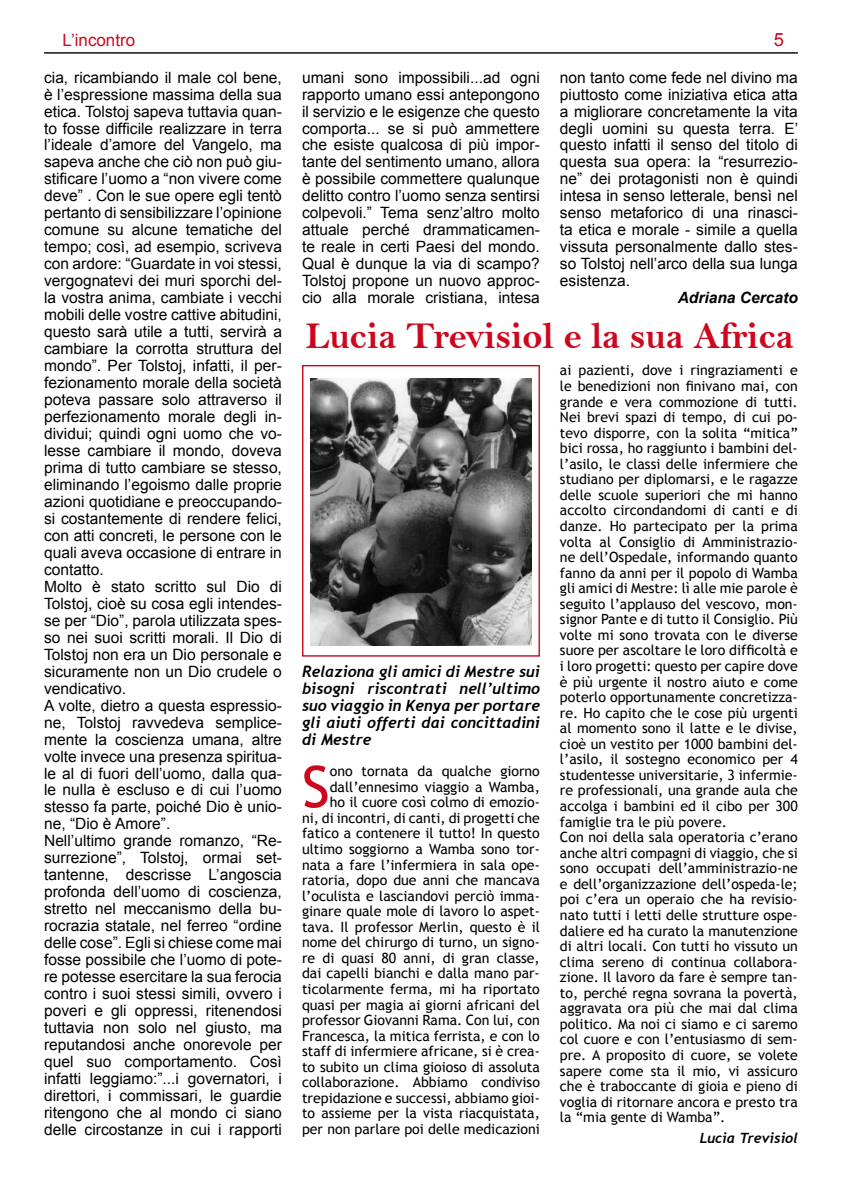
<style>
.page{position:relative;width:842px;height:1191px;background:#fff}
.page>*{position:absolute;margin:0;border:0;box-sizing:border-box;transform-origin:0 0}
.t1{font:57.6px "Trebuchet MS";color:#cd071e}
.t2{font:38.2px "Bell MT Bold";letter-spacing:-.01em;color:#cd071e}
.t3{font:18.4px "Arial";color:#cd071e}
.t4{font:17px "Arial";color:#cd071e}
.t5{font:15.6px/17px "Arial";color:#000;text-align:justify}
.t6{font:italic 700 15.6px/17px "Trebuchet";color:#000;text-align:justify}
.t7{font:italic 700 15.6px "Arial";color:#000}
.t8{font:14.1px/15.6px "Trebuchet MS";color:#000;text-align:right}
.t9{font:italic 700 14.1px "Trebuchet";color:#000}
</style>
<div class="page">
<hr style="left:44px;top:52px;width:754px;height:2px;background:#000">
<div style="left:302px;top:365px;width:238px;height:292px;border:1px solid #cd071e"></div>
<img style="left:311px;top:378px;width:220px;height:267px">
<p class="t4" style="left:63px;top:33px;width:74px">L’incontro</p>
<p class="t3" style="left:774px;top:33px;width:12px">5</p>
<p class="t5" style="left:44px;top:70px;width:239px;text-align:left">cia, ricambiando il male col bene, è l’espressione massima della sua etica. Tolstoj sapeva tuttavia quan&shy;to fosse difficile realizzare in terra l’ideale d’amore del Vangelo, ma sapeva anche che ciò non può giu&shy;stificare l’uomo a “non vivere come deve” . Con le sue opere egli tentò pertanto di sensibilizzare l’opinione comune su alcune tematiche del tempo; così, ad esempio, scriveva con ardore: “Guardate in voi stessi, vergognatevi dei muri sporchi del&shy;la vostra anima, cambiate i vecchi mobili delle vostre cattive abitudini, questo sarà utile a tutti, servirà a cambiare la corrotta struttura del mondo”. Per Tolstoj, infatti, il per&shy;fezionamento morale della società poteva passare solo attraverso il perfezionamento morale degli in&shy;dividui; quindi ogni uomo che vo&shy;lesse cambiare il mondo, doveva prima di tutto cambiare se stesso, eliminando l’egoismo dalle proprie azioni quotidiane e preoccupando&shy;si costantemente di rendere felici, con atti concreti, le persone con le quali aveva occasione di entrare in contatto.<br>Molto è stato scritto sul Dio di Tolstoj, cioè su cosa egli intendes&shy;se per “Dio”, parola utilizzata spes&shy;so nei suoi scritti morali. Il Dio di Tolstoj non era un Dio personale e sicuramente non un Dio crudele o vendicativo.<br>A volte, dietro a questa espressio&shy;ne, Tolstoj ravvedeva semplice&shy;mente la coscienza umana, altre volte invece una presenza spiritua&shy;le al di fuori dell’uomo, dalla qua&shy;le nulla è escluso e di cui l’uomo stesso fa parte, poiché Dio è unio&shy;ne, “Dio è Amore”.<br>Nell’ultimo grande romanzo, “Re&shy;surrezione”, Tolstoj, ormai set&shy;tantenne, descrisse L’angoscia profonda dell’uomo di coscienza, stretto nel meccanismo della bu&shy;rocrazia statale, nel ferreo “ordine delle cose”. Egli si chiese come mai fosse possibile che l’uomo di pote&shy;re potesse esercitare la sua ferocia contro i suoi stessi simili, ovvero i poveri e gli oppressi, ritenendosi tuttavia non solo nel giusto, ma reputandosi anche onorevole per quel suo comportamento. Così infatti leggiamo:”...i governatori, i direttori, i commissari, le guardie ritengono che al mondo ci siano delle circostanze in cui i rapporti</p>
<p class="t5" style="left:302px;top:70px;width:239px">umani sono impossibili...ad ogni rapporto umano essi antepongono il servizio e le esigenze che questo comporta... se si può ammettere che esiste qualcosa di più impor&shy;tante del sentimento umano, allora è possibile commettere qualunque delitto contro l’uomo senza sentirsi colpevoli.” Tema senz’altro molto attuale perché drammaticamen&shy;te reale in certi Paesi del mondo.<br>Qual è dunque la via di scampo?<br>Tolstoj propone un nuovo approc&shy;cio alla morale cristiana, intesa</p>
<p class="t5" style="left:560px;top:70px;width:240px">non tanto come fede nel divino ma piuttosto come iniziativa etica atta a migliorare concretamente la vita degli uomini su questa terra. E’ questo infatti il senso del titolo di questa sua opera: la “resurrezio&shy;ne” dei protagonisti non è quindi intesa in senso letterale, bensì nel senso metaforico di una rinasci&shy;ta etica e morale - simile a quella vissuta personalmente dallo stes&shy;so Tolstoj nell’arco della sua lunga esistenza.</p>
<p class="t7" style="left:678px;top:289px;width:122px">Adriana Cercato</p>
<h2 class="t2" style="left:306px;top:313px;width:490px">Lucia Trevisiol e la sua Africa</h2>
<p class="t8" style="left:560px;top:364px;width:239px;text-align:left">ai pazienti, dove i ringraziamenti e le benedizioni non finivano mai, con grande e vera commozione di tutti.<br>Nei brevi spazi di tempo, di cui po&shy;tevo disporre, con la solita “mitica” bici rossa, ho raggiunto i bambini del&shy;l’asilo, le classi delle infermiere che studiano per diplomarsi, e le ragazze delle scuole superiori che mi hanno accolto circondandomi di canti e di danze. Ho partecipato per la prima volta al Consiglio di Amministrazio&shy;ne dell’Ospedale, informando quanto fanno da anni per il popolo di Wamba gli amici di Mestre: lì alle mie parole è seguito l’applauso del vescovo, mon&shy;signor Pante e di tutto il Consiglio. Più volte mi sono trovata con le diverse suore per ascoltare le loro difficoltà e i loro progetti: questo per capire dove è più urgente il nostro aiuto e come poterlo opportunamente concretizza&shy;re. Ho capito che le cose più urgenti al momento sono il latte e le divise, cioè un vestito per 1000 bambini del&shy;l’asilo, il sostegno economico per 4 studentesse universitarie, 3 infermie&shy;re professionali, una grande aula che accolga i bambini ed il cibo per 300 famiglie tra le più povere.<br>Con noi della sala operatoria c’erano anche altri compagni di viaggio, che si sono occupati dell’amministrazio-ne e dell’organizzazione dell’ospeda-le; poi c’era un operaio che ha revisio&shy;nato tutti i letti delle strutture ospe&shy;daliere ed ha curato la manutenzione di altri locali. Con tutti ho vissuto un clima sereno di continua collabora&shy;zione. Il lavoro da fare è sempre tan&shy;to, perché regna sovrana la povertà, aggravata ora più che mai dal clima politico. Ma noi ci siamo e ci saremo col cuore e con l’entusiasmo di sem&shy;pre. A proposito di cuore, se volete sapere come sta il mio, vi assicuro che è traboccante di gioia e pieno di voglia di ritornare ancora e presto tra la “mia gente di Wamba”.</p>
<p class="t9" style="left:700px;top:1133px;width:99px">Lucia Trevisiol</p>
<p class="t6" style="left:302px;top:664px;width:239px">Relaziona gli amici di Mestre sui bisogni riscontrati nell’ultimo suo viaggio in Kenya per portare gli aiuti offerti dai concittadini di Mestre</p>
<h1 class="t1" style="left:302px;top:765px;width:29px">S</h1>
<p class="t8" style="left:302px;top:765px;width:239px">ono tornata da qualche giorno dall’ennesimo viaggio a Wamba,<br>ho il cuore così colmo di emozio-<br>ni, di incontri, di canti, di progetti che fatico a contenere il tutto! In questo ultimo soggiorno a Wamba sono tor&shy;nata a fare l’infermiera in sala ope&shy;ratoria, dopo due anni che mancava l’oculista e lasciandovi perciò imma&shy;ginare quale mole di lavoro lo aspet&shy;tava. Il professor Merlin, questo è il nome del chirurgo di turno, un signo&shy;re di quasi 80 anni, di gran classe, dai capelli bianchi e dalla mano par&shy;ticolarmente ferma, mi ha riportato quasi per magia ai giorni africani del professor Giovanni Rama. Con lui, con Francesca, la mitica ferrista, e con lo staff di infermiere africane, si è crea&shy;to subito un clima gioioso di assoluta collaborazione. Abbiamo condiviso trepidazione e successi, abbiamo gioi&shy;to assieme per la vista riacquistata, per non parlare poi delle medicazioni</p>
</div>
